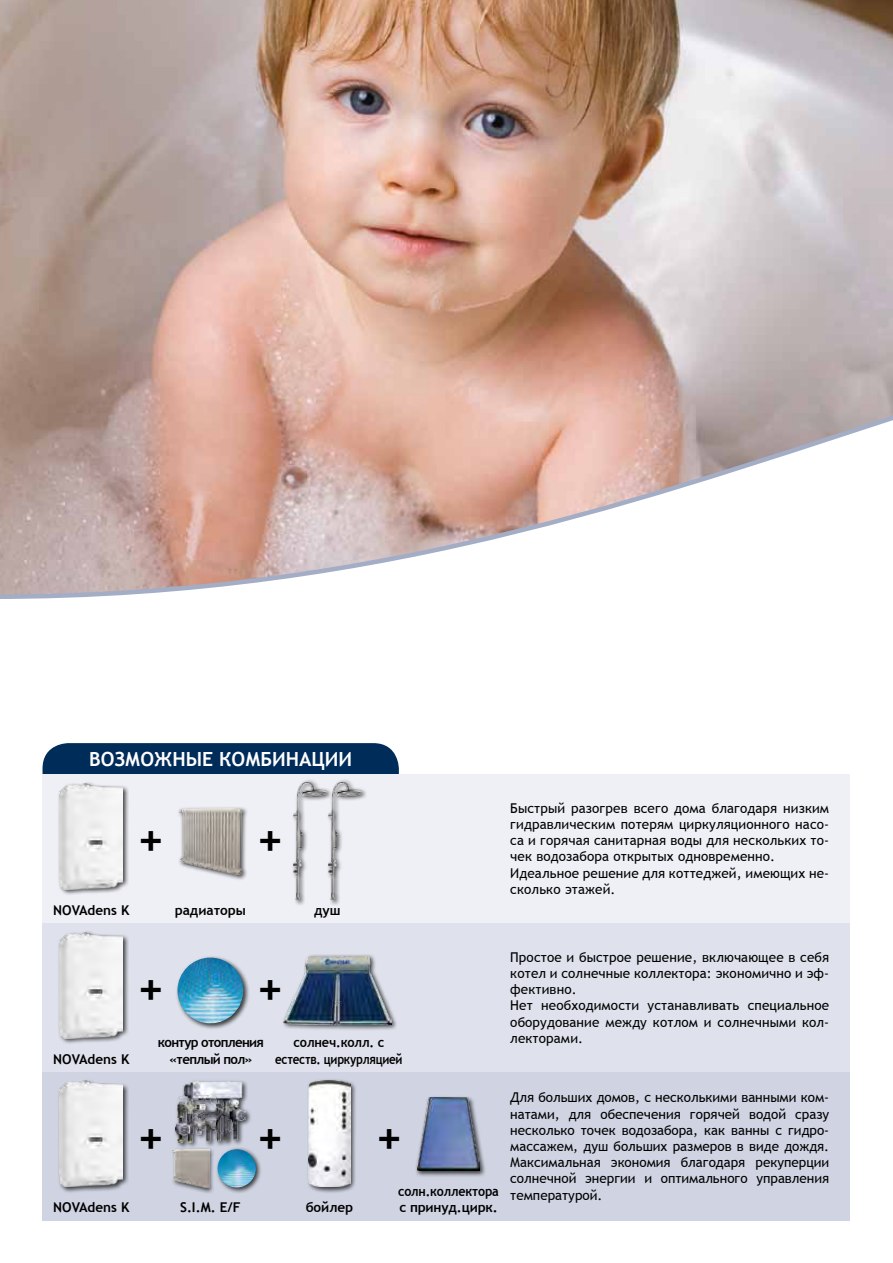
<style>
.page{position:relative;width:893px;height:1263px;background:#fff}
.page>*{position:absolute;margin:0;border:0;box-sizing:border-box;transform-origin:0 0}
.t1{font:700 45px "Trebuchet MS";color:#000}
.t2{font:700 19.5px "Trebuchet MS";color:#fff}
.t3{font:13.5px/16.2px "Trebuchet MS";letter-spacing:.01em;color:#000}
.t4{font:700 13.5px "Trebuchet MS";letter-spacing:-.01em;color:#000}
.t5{font:700 13.5px/16.2px "Trebuchet MS";letter-spacing:-.01em;color:#000;text-align:center;scale:.94 1}
.t6{font:700 13.5px/16.2px "Trebuchet MS";letter-spacing:-.01em;color:#000;scale:.92 1}
.t7{font:700 13.5px/16.2px "Trebuchet MS";letter-spacing:-.05em;color:#000;text-align:center}
</style>
<div class="page">
<img style="left:0;top:0;width:893px;height:153px">
<div style="left:43px;top:743px;width:356px;height:59px;background:#002c5a;border-radius:26px"></div>
<div style="left:43px;top:774px;width:807px;height:149px;background:#eff0f5"></div>
<div style="left:43px;top:923px;width:807px;height:148px;background:#dfe2ec"></div>
<div style="left:43px;top:1071px;width:807px;height:149px;background:#d0d4e2"></div>
<div style="left:57px;top:781px;width:72px;height:115px;background:#000;opacity:.75"></div>
<img style="left:60px;top:783px;width:63px;height:106px">
<div style="left:176px;top:806px;width:72px;height:75px;background:#000;opacity:.75"></div>
<img style="left:179px;top:808px;width:63px;height:67px">
<div style="left:57px;top:930px;width:72px;height:114px;background:#000;opacity:.75"></div>
<img style="left:60px;top:932px;width:63px;height:106px">
<div style="left:175px;top:955px;width:75px;height:75px;background:#000;opacity:.75"></div>
<img style="left:177px;top:957px;width:66px;height:66px;border-radius:33px">
<div style="left:281px;top:954px;width:116px;height:77px;background:#000;opacity:.75"></div>
<img style="left:284px;top:956px;width:107px;height:68px">
<div style="left:57px;top:1079px;width:72px;height:114px;background:#000;opacity:.75"></div>
<img style="left:60px;top:1081px;width:63px;height:106px">
<div style="left:173px;top:1079px;width:79px;height:70px;background:#000;opacity:.75"></div>
<img style="left:175px;top:1081px;width:71px;height:62px">
<div style="left:306px;top:1078px;width:51px;height:115px;background:#000;opacity:.75"></div>
<img style="left:309px;top:1081px;width:41px;height:106px">
<div style="left:415px;top:1095px;width:71px;height:82px;background:#000;opacity:.75"></div>
<img style="left:417px;top:1097px;width:63px;height:73px">
<div style="left:170px;top:1147px;width:45px;height:47px;background:#000;opacity:.75"></div>
<img style="left:173px;top:1149px;width:36px;height:39px">
<div style="left:215px;top:1147px;width:48px;height:47px;background:#000;opacity:.75"></div>
<img style="left:218px;top:1149px;width:38px;height:38px;border-radius:19px">
<div style="left:291px;top:778px;width:42px;height:128px;background:#000;opacity:.75"></div>
<img style="left:293px;top:781px;width:33px;height:120px">
<div style="left:326px;top:778px;width:42px;height:128px;background:#000;opacity:.75"></div>
<svg style="left:0;top:153px;width:893px;height:446px;background:#d1b6ae"></svg>
<h2 class="t2" style="left:89px;top:747px;width:265px">ВОЗМОЖНЫЕ КОМБИНАЦИИ</h2>
<h1 class="t1" style="left:138px;top:811px;width:28px">+</h1>
<h1 class="t1" style="left:257px;top:811px;width:28px">+</h1>
<p class="t4" style="left:53px;top:901px;width:78px">NOVAdens K</p>
<p class="t4" style="left:175px;top:901px;width:73px">радиаторы</p>
<p class="t4" style="left:314px;top:901px;width:28px">душ</p>
<p class="t3" style="left:510px;top:800px;width:320px">Быстрый разогрев всего дома благодаря низким гидравлическим потерям циркуляционного насо&shy;са и горячая санитарная воды для нескольких то&shy;чек водозабора открытых одновременно.<br>Идеальное решение для коттеджей, имеющих не&shy;сколько этажей.</p>
<h1 class="t1" style="left:138px;top:960px;width:28px">+</h1>
<h1 class="t1" style="left:257px;top:960px;width:28px">+</h1>
<p class="t4" style="left:53px;top:1050px;width:78px">NOVAdens K</p>
<p class="t7" style="left:158px;top:1034px;width:108px">контур отопления «теплый пол»</p>
<p class="t5" style="left:275px;top:1034px;width:137px">солнеч.колл. с естеств. циркурляцией</p>
<h1 class="t1" style="left:138px;top:1109px;width:28px">+</h1>
<h1 class="t1" style="left:257px;top:1109px;width:28px">+</h1>
<h1 class="t1" style="left:376px;top:1109px;width:28px">+</h1>
<p class="t4" style="left:53px;top:1199px;width:78px">NOVAdens K</p>
<p class="t4" style="left:180px;top:1199px;width:62px">S.I.M. E/F</p>
<p class="t4" style="left:306px;top:1199px;width:49px">бойлер</p>
<p class="t6" style="left:398px;top:1183px;width:111px">солн.коллектора с принуд.цирк.</p>
<p class="t3" style="left:510px;top:949px;width:320px">Простое и быстрое решение, включающее в себя котел и солнечные коллектора: экономично и эф&shy;фективно.<br>Нет необходимости устанавливать специальное оборудование между котлом и солнечными кол&shy;лекторами.</p>
<p class="t3" style="left:510px;top:1090px;width:320px;text-align:justify">Для больших домов, с несколькими ванными ком&shy;натами, для обеспечения горячей водой сразу несколько точек водозабора, как ванны с гидро&shy;массажем, душ больших размеров в виде дождя.<br>Максимальная экономия благодаря рекуперции солнечной энергии и оптимального управления температурой.</p>
</div>
